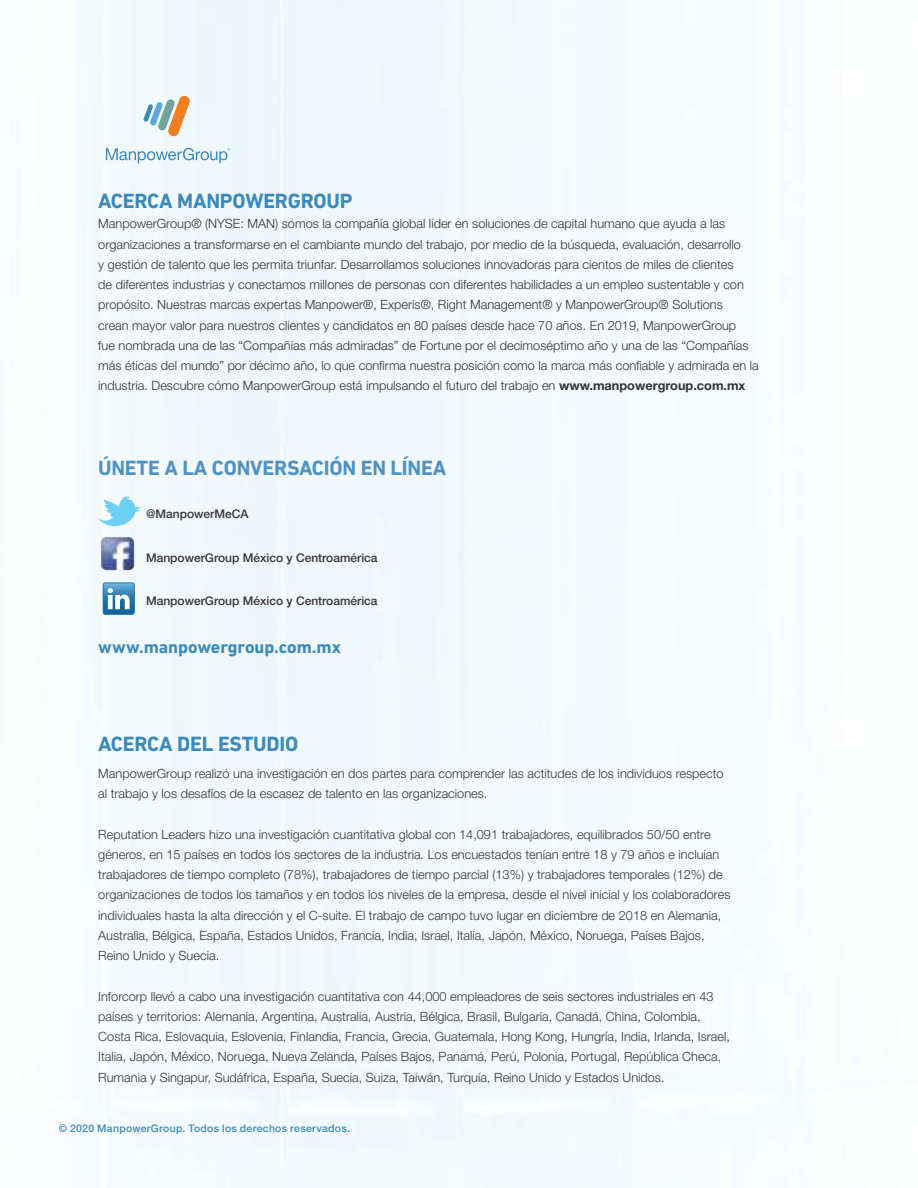
<style>
.page{position:relative;width:918px;height:1188px;background:#fff}
.page>*{position:absolute;margin:0;border:0;box-sizing:border-box;transform-origin:0 0}
.t1{font:700 21px "DIN Next W1 G";letter-spacing:-.01em;color:#3c89bc}
.t2{font:700 21px "DIN Next W1 G";letter-spacing:-.01em;color:#5192c2}
.t3{font:700 18px "DIN Next W1 G";letter-spacing:-.005em;color:#3c89bc}
.t4{font:300 12.75px/20.2px "Helvetica Neue LT Std";color:#393535}
.t5{font:300 12.75px/20.2px "Helvetica Neue LT Std";color:#2e343f}
.t6{font:500 12px "Helvetica Neue LT Std";color:#393535}
.t7{font:500 10.5px "Helvetica Neue LT Std";letter-spacing:.025em;color:#3c89bc}
.s1{font-weight:700}
</style>
<div class="page">
<svg style="left:103px;top:582px;width:32px;height:33px"></svg>
<svg style="left:98px;top:496px;width:43px;height:30px"></svg>
<img style="left:99px;top:535px;width:38px;height:38px">
<svg style="left:143px;top:96px;width:47px;height:41px"></svg>
<svg style="left:106px;top:148px;width:124px;height:15px"></svg>
<h1 class="t1" style="left:98px;top:189px;width:256px">ACERCA MANPOWERGROUP</h1>
<p class="t5" style="left:98px;top:214px;width:662px">ManpowerGroup® (NYSE: MAN) somos la compañía global líder en soluciones de capital humano que ayuda a las organizaciones a transformarse en el cambiante mundo del trabajo, por medio de la búsqueda, evaluación, desarrollo<br>y gestión de talento que les permita triunfar. Desarrollamos soluciones innovadoras para cientos de miles de clientes<br>de diferentes industrias y conectamos millones de personas con diferentes habilidades a un empleo sustentable y con propósito. Nuestras marcas expertas Manpower®, Experis®, Right Management® y ManpowerGroup® Solutions<br>crean mayor valor para nuestros clientes y candidatos en 80 países desde hace 70 años. En 2019, ManpowerGroup<br>fue nombrada una de las “Compañías más admiradas” de Fortune por el decimoséptimo año y una de las “Compañías más éticas del mundo” por décimo año, lo que confirma nuestra posición como la marca más confiable y admirada en la industria. Descubre cómo ManpowerGroup está impulsando el futuro del trabajo en <span class="s1">www.manpowergroup.com.mx</span></p>
<h1 class="t2" style="left:98px;top:455px;width:350px">ÚNETE A LA CONVERSACIÓN EN LÍNEA</h1>
<p class="t6" style="left:146px;top:507px;width:104px">@ManpowerMeCA</p>
<p class="t6" style="left:146px;top:550px;width:233px">ManpowerGroup México y Centroamérica</p>
<p class="t6" style="left:146px;top:594px;width:233px">ManpowerGroup México y Centroamérica</p>
<h2 class="t3" style="left:98px;top:636px;width:245px">www.manpowergroup.com.mx</h2>
<h1 class="t1" style="left:98px;top:732px;width:202px">ACERCA DEL ESTUDIO</h1>
<p class="t4" style="left:98px;top:763px;width:627px">ManpowerGroup realizó una investigación en dos partes para comprender las actitudes de los individuos respecto al trabajo y los desafíos de la escasez de talento en las organizaciones.</p>
<p class="t4" style="left:98px;top:824px;width:634px">Reputation Leaders hizo una investigación cuantitativa global con 14,091 trabajadores, equilibrados 50/50 entre géneros, en 15 países en todos los sectores de la industria. Los encuestados tenían entre 18 y 79 años e incluían trabajadores de tiempo completo (78%), trabajadores de tiempo parcial (13%) y trabajadores temporales (12%) de organizaciones de todos los tamaños y en todos los niveles de la empresa, desde el nivel inicial y los colaboradores individuales hasta la alta dirección y el C-suite. El trabajo de campo tuvo lugar en diciembre de 2018 en Alemania, Australia, Bélgica, España, Estados Unidos, Francia, India, Israel, Italia, Japón, México, Noruega, Países Bajos, Reino Unido y Suecia.</p>
<p class="t4" style="left:98px;top:986px;width:633px">Inforcorp llevó a cabo una investigación cuantitativa con 44,000 empleadores de seis sectores industriales en 43 países y territorios: Alemania, Argentina, Australia, Austria, Bélgica, Brasil, Bulgaria, Canadá, China, Colombia, Costa Rica, Eslovaquia, Eslovenia, Finlandia, Francia, Grecia, Guatemala, Hong Kong, Hungría, India, Irlanda, Israel, Italia, Japón, México, Noruega, Nueva Zelanda, Países Bajos, Panamá, Perú, Polonia, Portugal, República Checa, Rumania y Singapur, Sudáfrica, España, Suecia, Suiza, Taiwán, Turquía, Reino Unido y Estados Unidos.</p>
<p class="t7" style="left:59px;top:1122px;width:293px">© 2020 ManpowerGroup. Todos los derechos reservados.</p>
</div>
